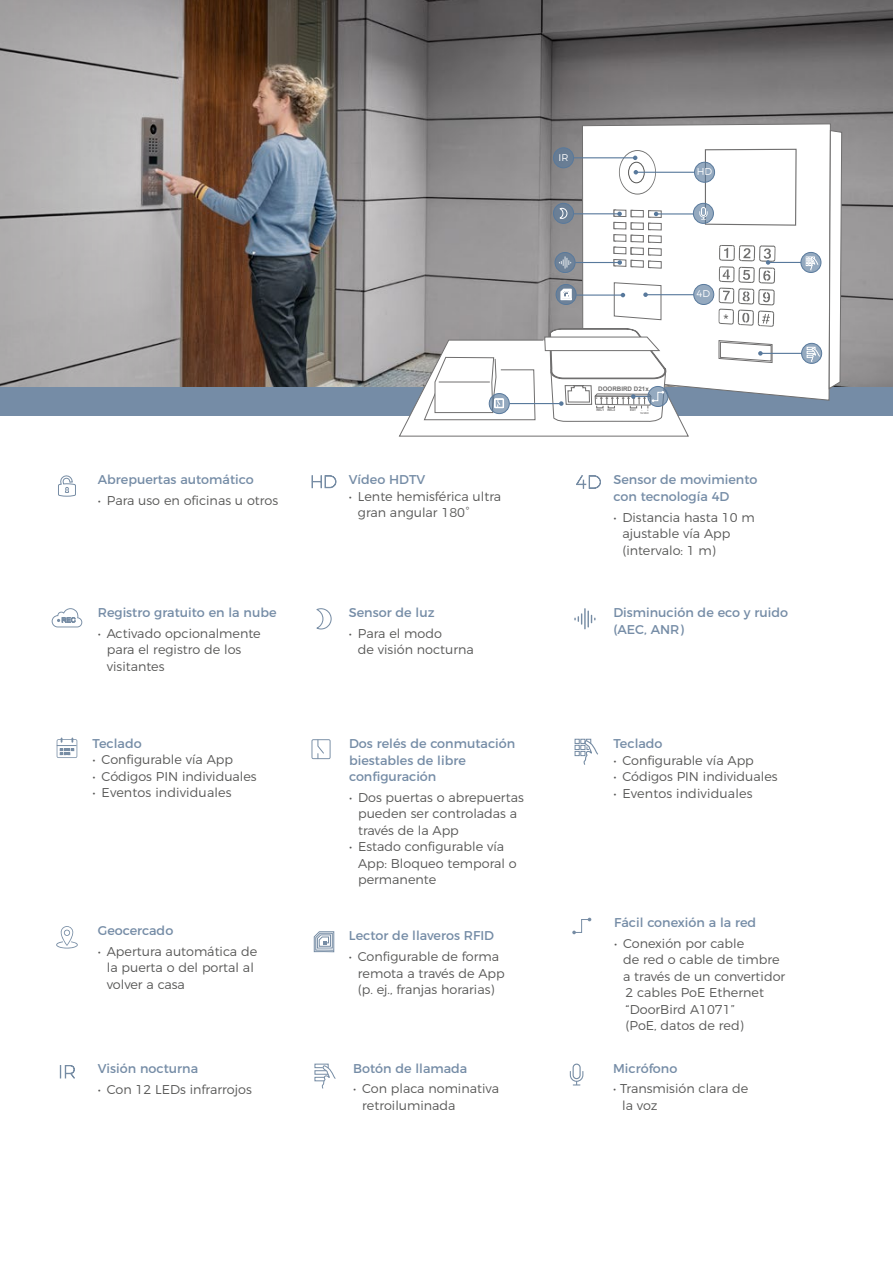
<style>
.page{position:relative;width:893px;height:1263px;background:#fff}
.page>*{position:absolute;margin:0;border:0;box-sizing:border-box;transform-origin:0 0}
.t1{font:300 12.75px/16.5px "Montserrat";color:#575756}
.t2{font:12.75px/16.5px "Montserrat";color:#758ca6}
.t3{font:300 9.75px "Montserrat";color:#fff}
.t4{font:700 6.3px "Arial";color:#706f6f}
.t5{font:700 3px "Arial";color:#706f6f}
.t6{font:700 2.55px "Arial";color:#706f6f}
</style>
<div class="page">
<img style="left:328px;top:0;width:565px;height:387px">
<div style="left:0;top:387px;width:893px;height:29px;background:#758ca6"></div>
<svg style="left:57px;top:738px;width:20px;height:20px"></svg>
<svg style="left:58px;top:475px;width:18px;height:22px"></svg>
<svg style="left:316px;top:608px;width:16px;height:21px"></svg>
<svg style="left:52px;top:608px;width:30px;height:19px"></svg>
<svg style="left:56px;top:926px;width:22px;height:22px"></svg>
<div style="left:59px;top:1065px;width:16px;height:13px;background:#e8ecf0"></div>
<svg style="left:60px;top:1065px;width:15px;height:13px"></svg>
<svg style="left:312px;top:475px;width:24px;height:13px"></svg>
<svg style="left:576px;top:475px;width:25px;height:14px"></svg>
<hr style="left:584px;top:608px;width:2px;height:21px;background:#768ca4">
<svg style="left:574px;top:610px;width:21px;height:17px"></svg>
<svg style="left:314px;top:931px;width:20px;height:22px"></svg>
<svg style="left:314px;top:1064px;width:22px;height:24px"></svg>
<svg style="left:572px;top:918px;width:19px;height:16px"></svg>
<svg style="left:311px;top:739px;width:20px;height:20px"></svg>
<svg style="left:0;top:0;width:328px;height:387px;background:#8d8480"></svg>
<div style="left:573px;top:1064px;width:8px;height:15px;border:1px solid #768ca4;border-radius:3px"></div>
<svg style="left:570px;top:1071px;width:13px;height:14px"></svg>
<svg style="left:575px;top:739px;width:23px;height:26px"></svg>
<svg style="left:581px;top:123px;width:250px;height:277px"></svg>
<svg style="left:828px;top:129px;width:15px;height:261px"></svg>
<div style="left:553px;top:148px;width:20px;height:20px;background:#687c93;border-radius:50%"></div>
<div style="left:553px;top:148px;width:21px;height:20px;border:1px solid #58799c;border-radius:50%"></div>
<hr style="left:574px;top:157px;width:61px;height:1px;background:#58799c">
<svg style="left:694px;top:162px;width:21px;height:20px"></svg>
<div style="left:694px;top:162px;width:21px;height:21px;border:1px solid #58799c;border-radius:50%"></div>
<hr style="left:636px;top:172px;width:58px;height:1px;background:#58799c">
<svg style="left:619px;top:150px;width:37px;height:45px"></svg>
<svg style="left:693px;top:203px;width:20px;height:20px"></svg>
<div style="left:693px;top:203px;width:21px;height:21px;border:1px solid #58799c;border-radius:50%"></div>
<hr style="left:656px;top:213px;width:37px;height:2px;background:#58799c">
<svg style="left:555px;top:252px;width:20px;height:21px"></svg>
<div style="left:555px;top:252px;width:20px;height:21px;border:1px solid #58799c;border-radius:50%"></div>
<svg style="left:559px;top:256px;width:12px;height:13px"></svg>
<hr style="left:575px;top:262px;width:45px;height:1px;background:#58799c">
<svg style="left:556px;top:284px;width:20px;height:20px"></svg>
<div style="left:556px;top:284px;width:20px;height:21px;border:1px solid #58799c;border-radius:50%"></div>
<svg style="left:561px;top:289px;width:11px;height:11px"></svg>
<hr style="left:576px;top:294px;width:47px;height:2px;background:#58799c">
<hr style="left:574px;top:213px;width:46px;height:1px;background:#58799c">
<svg style="left:613px;top:209px;width:49px;height:60px"></svg>
<div style="left:553px;top:203px;width:20px;height:20px;background:#6b7f96;border-radius:50%"></div>
<div style="left:553px;top:203px;width:21px;height:21px;border:1px solid #58799c;border-radius:50%"></div>
<svg style="left:559px;top:208px;width:9px;height:11px"></svg>
<svg style="left:694px;top:284px;width:20px;height:20px"></svg>
<div style="left:693px;top:284px;width:21px;height:21px;border:1px solid #58799c;border-radius:50%"></div>
<hr style="left:646px;top:294px;width:48px;height:1px;background:#58799c">
<svg style="left:613px;top:282px;width:49px;height:39px"></svg>
<hr style="left:768px;top:262px;width:33px;height:1px;background:#58799c">
<svg style="left:718px;top:245px;width:58px;height:82px"></svg>
<svg style="left:801px;top:252px;width:20px;height:20px"></svg>
<svg style="left:806px;top:256px;width:12px;height:15px"></svg>
<div style="left:801px;top:252px;width:20px;height:21px;border:1px solid #58799c;border-radius:50%"></div>
<svg style="left:399px;top:329px;width:290px;height:108px"></svg>
<hr style="left:760px;top:353px;width:42px;height:1px;background:#58799c">
<svg style="left:718px;top:340px;width:55px;height:24px"></svg>
<svg style="left:802px;top:343px;width:20px;height:20px"></svg>
<div style="left:801px;top:343px;width:21px;height:21px;border:1px solid #58799c;border-radius:50%"></div>
<svg style="left:806px;top:347px;width:15px;height:15px"></svg>
<svg style="left:698px;top:148px;width:99px;height:78px"></svg>
<p class="t2" style="left:98px;top:470px;width:157px">Abrepuertas automático</p>
<p class="t1" style="left:98px;top:491px;width:182px">• Para uso en oficinas u otros</p>
<p class="t2" style="left:98px;top:603px;width:180px">Registro gratuito en la nube</p>
<p class="t1" style="left:107px;top:624px;width:155px;text-indent:-9px">• Activado opcionalmente para el registro de los visitantes</p>
<p class="t2" style="left:93px;top:734px;width:51px">Teclado</p>
<p class="t1" style="left:93px;top:750px;width:142px">• Configurable vía App</p>
<p class="t1" style="left:93px;top:767px;width:166px">• Códigos PIN individuales</p>
<p class="t1" style="left:93px;top:783px;width:140px">• Eventos individuales</p>
<p class="t2" style="left:98px;top:921px;width:77px">Geocercado</p>
<p class="t1" style="left:107px;top:942px;width:152px;text-indent:-9px">• Apertura automática de la puerta o del portal al volver a casa</p>
<p class="t2" style="left:98px;top:1059px;width:102px">Visión nocturna</p>
<p class="t1" style="left:98px;top:1080px;width:155px">• Con 12 LEDs infrarrojos</p>
<p class="t3" style="left:559px;top:150px;width:11px">IR</p>
<p class="t2" style="left:349px;top:470px;width:78px">Vídeo HDTV</p>
<p class="t1" style="left:358px;top:487px;width:145px;text-indent:-9px">• Lente hemisférica ultra gran angular 180°</p>
<p class="t2" style="left:349px;top:603px;width:87px">Sensor de luz</p>
<p class="t1" style="left:358px;top:624px;width:118px;text-indent:-9px">• Para el modo<br>de visión nocturna</p>
<p class="t2" style="left:349px;top:734px;width:168px">Dos relés de conmutación biestables de libre configuración</p>
<p class="t1" style="left:358px;top:788px;width:167px;text-indent:-9px">• Dos puertas o abrepuertas pueden ser controladas a través de la App</p>
<p class="t1" style="left:358px;top:837px;width:160px;text-indent:-9px">• Estado configurable vía<br>App: Bloqueo temporal o permanente</p>
<p class="t2" style="left:349px;top:926px;width:147px">Lector de llaveros RFID</p>
<p class="t1" style="left:358px;top:947px;width:148px;text-indent:-9px">• Configurable de forma remota a través de App (p. ej., franjas horarias)</p>
<p class="t2" style="left:353px;top:1059px;width:116px">Botón de llamada</p>
<p class="t1" style="left:362px;top:1079px;width:138px;text-indent:-9px">• Con placa nominativa retroiluminada</p>
<p class="t4" style="left:598px;top:385px;width:52px">DOORBIRD D21x</p>
<p class="t5" style="left:596px;top:408px;width:20px">REL1 REL2</p>
<p class="t5" style="left:630px;top:408px;width:7px">EXT</p>
<p class="t6" style="left:640px;top:411px;width:10px">15 VDC</p>
<p class="t6" style="left:641px;top:409px;width:9px">- +</p>
<p class="t3" style="left:696px;top:286px;width:15px">4D</p>
<p class="t2" style="left:613px;top:470px;width:145px">Sensor de movimiento con tecnología 4D</p>
<p class="t1" style="left:622px;top:508px;width:134px;text-indent:-9px">• Distancia hasta 10 m ajustable vía App (intervalo: 1 m)</p>
<p class="t2" style="left:613px;top:603px;width:176px">Disminución de eco y ruido (AEC, ANR)</p>
<p class="t2" style="left:613px;top:734px;width:51px">Teclado</p>
<p class="t1" style="left:613px;top:751px;width:142px">• Configurable vía App</p>
<p class="t1" style="left:613px;top:767px;width:166px">• Códigos PIN individuales</p>
<p class="t1" style="left:613px;top:784px;width:140px">• Eventos individuales</p>
<p class="t2" style="left:614px;top:913px;width:144px">Fácil conexión a la red</p>
<p class="t1" style="left:623px;top:934px;width:164px;text-indent:-9px">• Conexión por cable<br>de red o cable de timbre a través de un convertidor<br>2 cables PoE Ethernet “DoorBird A1071”<br>(PoE, datos de red)</p>
<p class="t2" style="left:613px;top:1059px;width:66px">Micrófono</p>
<p class="t1" style="left:622px;top:1079px;width:128px;text-indent:-9px">• Transmisión clara de la voz</p>
</div>
